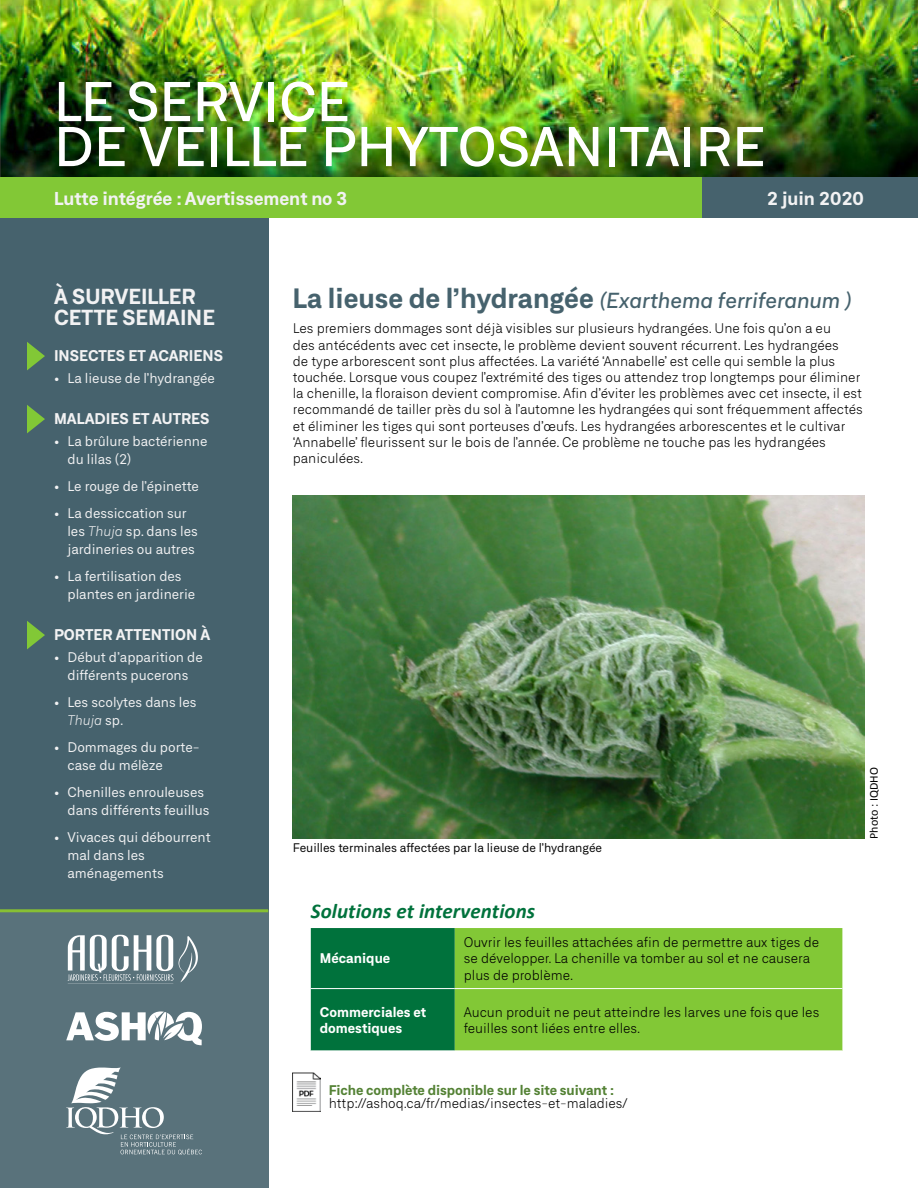
<style>
.page{position:relative;width:918px;height:1188px;background:#fff}
.page>*{position:absolute;margin:0;border:0;box-sizing:border-box;transform-origin:0 0}
.t1{font:500 54px/45px "Neufile Grotesk";color:#fff}
.t2{font:italic 500 21px "Neufile Grotesk";color:#46626d}
.t3{font:italic 700 21px "Calibri";letter-spacing:.005em;color:#00723c}
.t4{font:700 21px/21px "Neufile Grotesk";color:#f2f2f3}
.t5{font:700 18px "Neufile Grotesk";color:#f2f2f3}
.t6{font:700 15px "Neufile Grotesk";color:#f2f2f3}
.t7{font:300 13.5px/16.2px "Neufile Grotesk";color:#000}
.t8{font:13.5px/18px "Neufile Grotesk";color:#f2f2f3}
.t9{font:700 13.5px "Neufile Grotesk";letter-spacing:-.005em;color:#548235}
.t10{font:700 13.5px/16.2px "Neufile Grotesk";letter-spacing:.005em;color:#fff}
.t11{font:12px "Neufile Grotesk";color:#000}
.t12{font:12px "Calibri";color:#000}
.s1{font-weight:300;font-style:italic}
.s2{font-weight:700;font-style:normal;font-size:27px}
</style>
<div class="page">
<div style="left:0;top:218px;width:268px;height:970px;background:#46626d"></div>
<div style="left:0;top:911px;width:268px;height:277px;background:#59727b"></div>
<img style="left:0;top:0;width:918px;height:178px">
<div style="left:0;top:178px;width:918px;height:40px;background:#82c836"></div>
<hr style="left:0;top:909px;width:268px;height:3px;background:#87bf34">
<div style="left:311px;top:928px;width:144px;height:123px;background:#00723c"></div>
<div style="left:455px;top:928px;width:387px;height:123px;background:#82c836"></div>
<hr style="left:311px;top:988px;width:144px;height:1px;background:#fff">
<hr style="left:455px;top:988px;width:387px;height:1px;background:#fff">
<img style="left:293px;top:1072px;width:28px;height:40px">
<img style="left:293px;top:495px;width:571px;height:344px">
<svg style="left:66px;top:1011px;width:136px;height:34px"></svg>
<svg style="left:66px;top:1067px;width:136px;height:88px"></svg>
<svg style="left:68px;top:935px;width:130px;height:48px"></svg>
<svg style="left:27px;top:342px;width:18px;height:28px"></svg>
<svg style="left:27px;top:405px;width:18px;height:28px"></svg>
<svg style="left:27px;top:621px;width:18px;height:28px"></svg>
<div style="left:702px;top:178px;width:216px;height:40px;background:#46626d"></div>
<h1 class="t1" style="left:54px;top:78px;width:713px">LE SERVICE<br>DE VEILLE PHYTOSANITAIRE</h1>
<h3 class="t5" style="left:54px;top:186px;width:295px">Lutte intégrée : Avertissement no 3</h3>
<h3 class="t5" style="left:767px;top:186px;width:99px">2 juin 2020</h3>
<h2 class="t4" style="left:54px;top:285px;width:163px">À SURVEILLER<br>CETTE SEMAINE</h2>
<p class="t6" style="left:54px;top:345px;width:170px">INSECTES ET ACARIENS</p>
<p class="t8" style="left:54px;top:369px;width:162px">• La lieuse de l’hydrangée</p>
<p class="t6" style="left:54px;top:408px;width:157px">MALADIES ET AUTRES</p>
<p class="t8" style="left:68px;top:432px;width:141px;text-indent:-14px">• La brûlure bactérienne du lilas (2)</p>
<p class="t8" style="left:54px;top:477px;width:146px">• Le rouge de l’épinette</p>
<p class="t8" style="left:68px;top:504px;width:132px;text-indent:-14px">• La dessiccation sur les <span class="s1">Thuja</span> sp. dans les jardineries ou autres</p>
<p class="t8" style="left:68px;top:567px;width:129px;text-indent:-14px">• La fertilisation des plantes en jardinerie</p>
<p class="t6" style="left:54px;top:624px;width:158px">PORTER ATTENTION À</p>
<p class="t8" style="left:54px;top:648px;width:150px;text-align:center">• Début d’apparition de différents pucerons</p>
<p class="t8" style="left:68px;top:693px;width:131px;text-indent:-14px">• Les scolytes dans les<br><span class="s1">Thuja</span> sp.</p>
<p class="t8" style="left:68px;top:738px;width:134px;text-indent:-14px">• Dommages du porte&shy;case du mélèze</p>
<p class="t8" style="left:68px;top:783px;width:144px;text-indent:-14px">• Chenilles enrouleuses dans différents feuillus</p>
<p class="t8" style="left:68px;top:828px;width:145px;text-indent:-14px">• Vivaces qui débourrent mal dans les aménagements</p>
<h2 class="t2" style="left:293px;top:287px;width:561px"><span class="s2">La lieuse de l’hydrangée</span> (Exarthema ferriferanum )</h2>
<p class="t7" style="left:293px;top:320px;width:572px">Les premiers dommages sont déjà visibles sur plusieurs hydrangées. Une fois qu’on a eu<br>des antécédents avec cet insecte, le problème devient souvent récurrent. Les hydrangées<br>de type arborescent sont plus affectées. La variété ‘Annabelle’ est celle qui semble la plus touchée. Lorsque vous coupez l’extrémité des tiges ou attendez trop longtemps pour éliminer la chenille, la floraison devient compromise. Afin d’éviter les problèmes avec cet insecte, il est recommandé de tailler près du sol à l’automne les hydrangées qui sont fréquemment affectés et éliminer les tiges qui sont porteuses d’œufs. Les hydrangées arborescentes et le cultivar ‘Annabelle’ fleurissent sur le bois de l’année. Ce problème ne touche pas les hydrangées paniculées.</p>
<p class="t11" style="left:293px;top:841px;width:311px">Feuilles terminales affectées par la lieuse de l’hydrangée</p>
<h2 class="t3" style="left:311px;top:897px;width:226px">Solutions et interventions</h2>
<p class="t10" style="left:320px;top:950px;width:72px">Mécanique</p>
<p class="t7" style="left:464px;top:934px;width:357px">Ouvrir les feuilles attachées afin de permettre aux tiges de se développer. La chenille va tomber au sol et ne causera plus de problème.</p>
<p class="t10" style="left:320px;top:1003px;width:108px">Commerciales et domestiques</p>
<p class="t7" style="left:464px;top:1004px;width:357px">Aucun produit ne peut atteindre les larves une fois que les feuilles sont liées entre elles.</p>
<p class="t9" style="left:329px;top:1081px;width:287px">Fiche complète disponible sur le site suivant :</p>
<p class="t7" style="left:329px;top:1095px;width:300px">http://ashoq.ca/fr/medias/insectes-et-maladies/</p>
<p class="t12" style="left:865px;top:839px;width:73px;rotate:-90deg">Photo : IQDHO</p>
</div>
